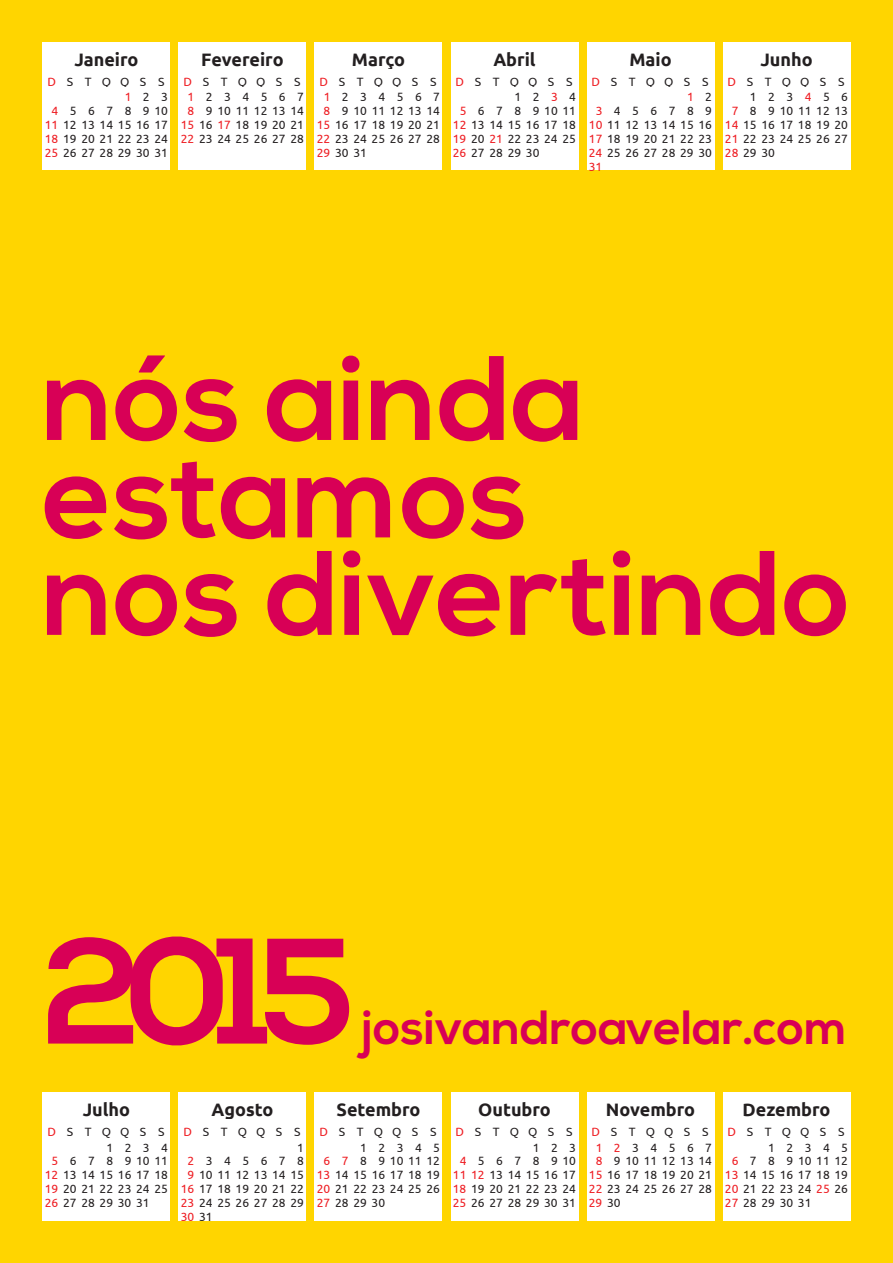
<style>
.page{position:relative;width:893px;height:1263px;background:#ffd500}
.page>*{position:absolute;margin:0;border:0;box-sizing:border-box;transform-origin:0 0}
.t1{font:700 150px "Nexa";color:#d80056}
.t2{font:700 120px/97.5px "Nexa";color:#d80056}
.t3{font:700 48px "Nexa";color:#d80056}
.t4{font:700 18px "Ubuntu";color:#231f20}
.t5{font:12px/13.8px "Ubuntu";color:#231f20;text-align:justify}
.t6{font:12px/15.9px "Ubuntu";letter-spacing:.96em;color:#231f20;text-align:right}
.t7{font:12px/15.9px "Ubuntu";letter-spacing:.93em;color:#231f20;text-align:right}
.t8{font:12px/15.9px "Ubuntu";letter-spacing:.885em;color:#231f20;text-align:right}
.t9{font:12px "Ubuntu";color:#ee1d23}
.s1{color:#ee1d23}
.s2{color:#231f20}
</style>
<div class="page">
<div style="left:43px;top:43px;width:127px;height:27px;background:#fff"></div>
<div style="left:43px;top:70px;width:127px;height:18px;background:#fff"></div>
<div style="left:43px;top:88px;width:127px;height:82px;background:#fff"></div>
<div style="left:43px;top:1092px;width:127px;height:27px;background:#fff"></div>
<div style="left:43px;top:1119px;width:127px;height:18px;background:#fff"></div>
<div style="left:43px;top:1137px;width:127px;height:83px;background:#fff"></div>
<div style="left:179px;top:43px;width:127px;height:27px;background:#fff"></div>
<div style="left:179px;top:70px;width:127px;height:18px;background:#fff"></div>
<div style="left:179px;top:88px;width:127px;height:82px;background:#fff"></div>
<div style="left:179px;top:1092px;width:127px;height:27px;background:#fff"></div>
<div style="left:179px;top:1119px;width:127px;height:18px;background:#fff"></div>
<div style="left:179px;top:1137px;width:127px;height:83px;background:#fff"></div>
<div style="left:315px;top:43px;width:127px;height:27px;background:#fff"></div>
<div style="left:315px;top:70px;width:127px;height:18px;background:#fff"></div>
<div style="left:315px;top:88px;width:127px;height:82px;background:#fff"></div>
<div style="left:315px;top:1092px;width:127px;height:27px;background:#fff"></div>
<div style="left:315px;top:1119px;width:127px;height:18px;background:#fff"></div>
<div style="left:315px;top:1137px;width:127px;height:83px;background:#fff"></div>
<div style="left:451px;top:43px;width:127px;height:27px;background:#fff"></div>
<div style="left:451px;top:70px;width:127px;height:18px;background:#fff"></div>
<div style="left:451px;top:88px;width:127px;height:82px;background:#fff"></div>
<div style="left:451px;top:1092px;width:127px;height:27px;background:#fff"></div>
<div style="left:451px;top:1119px;width:127px;height:18px;background:#fff"></div>
<div style="left:451px;top:1137px;width:127px;height:83px;background:#fff"></div>
<div style="left:587px;top:43px;width:127px;height:27px;background:#fff"></div>
<div style="left:587px;top:70px;width:127px;height:18px;background:#fff"></div>
<div style="left:587px;top:88px;width:127px;height:82px;background:#fff"></div>
<div style="left:587px;top:1092px;width:127px;height:27px;background:#fff"></div>
<div style="left:587px;top:1119px;width:127px;height:18px;background:#fff"></div>
<div style="left:587px;top:1137px;width:127px;height:83px;background:#fff"></div>
<div style="left:723px;top:43px;width:127px;height:27px;background:#fff"></div>
<div style="left:723px;top:70px;width:127px;height:18px;background:#fff"></div>
<div style="left:723px;top:88px;width:127px;height:82px;background:#fff"></div>
<div style="left:723px;top:1092px;width:127px;height:27px;background:#fff"></div>
<div style="left:723px;top:1119px;width:127px;height:18px;background:#fff"></div>
<div style="left:723px;top:1137px;width:127px;height:83px;background:#fff"></div>
<h3 class="t4" style="left:74px;top:48px;width:66px">Janeiro</h3>
<p class="t7" style="left:47px;top:73px;width:122px"><span class="s1">D</span>STQQSS<br><span class="s1">1</span>23</p>
<p class="t5" style="left:45px;top:104px;width:125px;text-align:center"><span class="s1">4</span>5678910<br><span class="s1">11</span> 12 13 14 15 16 17<br><span class="s1">18</span> 19 20 21 22 23 24<br><span class="s1">25</span> 26 27 28 29 30 31</p>
<h3 class="t4" style="left:201px;top:48px;width:84px">Fevereiro</h3>
<p class="t6" style="left:183px;top:73px;width:122px;text-align:center"><span class="s1">D</span>STQQSS<br><span class="s1">1</span>234567</p>
<p class="t5" style="left:181px;top:104px;width:125px;text-align:center"><span class="s1">8</span> 91011121314<br><span class="s1">15</span> 16 <span class="s1">17</span> 18 19 20 21<br><span class="s1">22</span> 23 24 25 26 27 28</p>
<h3 class="t4" style="left:352px;top:48px;width:54px">Março</h3>
<p class="t6" style="left:319px;top:73px;width:122px;text-align:center"><span class="s1">D</span>STQQSS<br><span class="s1">1</span>234567</p>
<p class="t5" style="left:317px;top:104px;width:125px;text-indent:7px"><span class="s1">8</span> 91011121314<br><span class="s1">15</span> 16 17 18 19 20 21<br><span class="s1">22</span> 23 24 25 26 27 28<br><span class="s1">29</span> 30 31</p>
<h3 class="t4" style="left:493px;top:48px;width:44px">Abril</h3>
<p class="t6" style="left:455px;top:73px;width:122px"><span class="s1">D</span>STQQSS<br>12<span class="s1">3</span>4</p>
<p class="t5" style="left:453px;top:104px;width:125px;text-indent:7px"><span class="s1">5</span> 6 7 8 91011<br><span class="s1">12</span> 13 14 15 16 17 18<br><span class="s1">19</span> 20 <span class="s1">21</span> 22 23 24 25<br><span class="s1">26</span> 27 28 29 30</p>
<h3 class="t4" style="left:629px;top:48px;width:44px">Maio</h3>
<p class="t8" style="left:591px;top:73px;width:122px"><span class="s1">D</span>STQQSS<br><span class="s1">1</span> 2</p>
<p class="t5" style="left:589px;top:104px;width:125px;text-indent:7px"><span class="s1">3</span>456789<br><span class="s1">10</span> 11 12 13 14 15 16<br><span class="s1">17</span> 18 19 20 21 22 23<br><span class="s1">24</span> 25 26 27 28 29 30<br><span class="s1">31</span></p>
<h3 class="t4" style="left:760px;top:48px;width:54px">Junho</h3>
<p class="t6" style="left:727px;top:73px;width:122px"><span class="s1">D</span>STQQSS<br>123<span class="s1">4</span>56</p>
<p class="t5" style="left:725px;top:104px;width:125px;text-indent:7px"><span class="s1">7</span> 8 910111213<br><span class="s1">14</span> 15 16 17 18 19 20<br><span class="s1">21</span> 22 23 24 25 26 27<br><span class="s1">28</span> 29 30</p>
<h2 class="t2" style="left:43px;top:354px;width:810px">nós ainda estamos<br>nos divertindo</h2>
<h1 class="t1" style="left:43px;top:905px;width:313px">2015</h1>
<h3 class="t3" style="left:362px;top:999px;width:487px">josivandroavelar.com</h3>
<h3 class="t4" style="left:83px;top:1098px;width:49px">Julho</h3>
<p class="t6" style="left:47px;top:1123px;width:122px"><span class="s1">D</span>STQQSS<br>1234</p>
<p class="t5" style="left:45px;top:1154px;width:125px;text-indent:7px"><span class="s1">5</span> 6 7 8 91011<br><span class="s1">12</span> 13 14 15 16 17 18<br><span class="s1">19</span> 20 21 22 23 24 25<br><span class="s1">26</span> 27 28 29 30 31</p>
<h3 class="t4" style="left:212px;top:1098px;width:63px">Agosto</h3>
<p class="t8" style="left:183px;top:1123px;width:122px"><span class="s1">D</span>STQQSS<br>1</p>
<p class="t6" style="left:188px;top:1153px;width:118px"><span class="s1">2</span>345678</p>
<p class="t5" style="left:188px;top:1167px;width:118px"><span class="s1">9</span> 10 11 12 13 14 15</p>
<p class="t5" style="left:181px;top:1181px;width:125px"><span class="s1">16</span> 17 18 19 20 21 22</p>
<p class="t5" style="left:181px;top:1195px;width:125px"><span class="s1">23</span> 24 25 26 27 28 29</p>
<p class="t9" style="left:181px;top:1209px;width:33px">30 <span class="s2">31</span></p>
<h3 class="t4" style="left:337px;top:1098px;width:85px">Setembro</h3>
<p class="t6" style="left:319px;top:1123px;width:122px"><span class="s1">D</span>STQQSS<br>12345</p>
<p class="t5" style="left:317px;top:1154px;width:125px;text-indent:7px"><span class="s1">6 7</span> 8 9101112<br><span class="s1">13</span> 14 15 16 17 18 19<br><span class="s1">20</span> 21 22 23 24 25 26<br><span class="s1">27</span> 28 29 30</p>
<h3 class="t4" style="left:478px;top:1098px;width:74px">Outubro</h3>
<p class="t7" style="left:455px;top:1123px;width:122px"><span class="s1">D</span>STQQSS<br>123</p>
<p class="t5" style="left:453px;top:1154px;width:125px;text-align:center"><span class="s1">4</span>5678910<br><span class="s1">11 12</span> 13 14 15 16 17<br><span class="s1">18</span> 19 20 21 22 23 24<br><span class="s1">25</span> 26 27 28 29 30 31</p>
<h3 class="t4" style="left:606px;top:1098px;width:91px">Novembro</h3>
<p class="t6" style="left:591px;top:1123px;width:122px;text-align:center"><span class="s1">D</span>STQQSS<br><span class="s1">12</span>34567</p>
<p class="t5" style="left:589px;top:1154px;width:125px;text-indent:7px"><span class="s1">8</span> 91011121314<br><span class="s1">15</span> 16 17 18 19 20 21<br><span class="s1">22</span> 23 24 25 26 27 28<br><span class="s1">29</span> 30</p>
<h3 class="t4" style="left:743px;top:1098px;width:89px">Dezembro</h3>
<p class="t6" style="left:727px;top:1123px;width:122px"><span class="s1">D</span>STQQSS<br>12345</p>
<p class="t5" style="left:725px;top:1154px;width:125px;text-indent:7px"><span class="s1">6</span> 7 8 9101112<br><span class="s1">13</span> 14 15 16 17 18 19<br><span class="s1">20</span> 21 22 23 24 <span class="s1">25</span> 26<br><span class="s1">27</span> 28 29 30 31</p>
</div>
